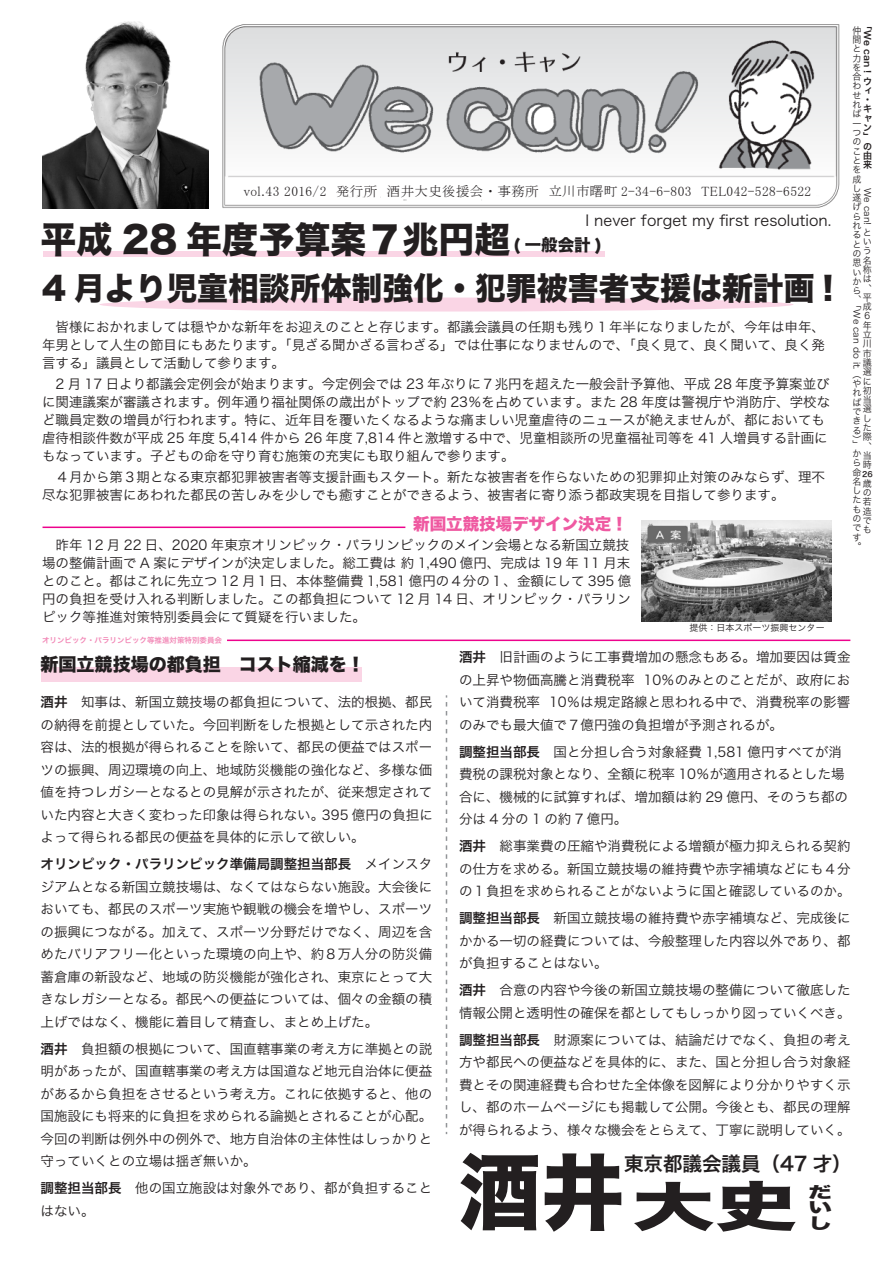
<style>
.page{position:relative;width:893px;height:1263px;background:#fff}
.page>*{position:absolute;margin:0;border:0;box-sizing:border-box;transform-origin:0 0}
.t1{font:82.5px "Hira Kaku Std N W8";color:#231f20}
.t2{font:36px "Hira Kaku Std N W8";color:#231f20}
.t3{font:31.5px "Hira Kaku Std N W8";color:#231f20}
.t4{font:19.5px "Hira Kaku Pro N W6";color:#231f20}
.t5{font:18px "Hira Kaku Std N W8";color:#231f20}
.t6{font:16.5px "Hira Kaku Std N W8";color:#ef59a1}
.t7{font:15.6px/15.6px "Hira Kaku Std N W8";color:#231f20;text-align:justify;scale:1.54 1}
.t8{font:15px "Hira Kaku Pro N W3";color:#231f20}
.t9{font:13.5px/22.5px "Hira Kaku Pro N W3";color:#231f20;text-align:justify}
.t10{font:13.5px "MS P Mincho";letter-spacing:.025em;color:#231f20}
.t11{font:9.3px/9.3px "Hira Kaku Pro N W3";color:#231f20}
.t12{font:9.3px/9.3px "Hira Kaku Pro N W6";color:#231f20}
.t13{font:9px "Hira Kaku Pro N W3";color:#231f20}
.t14{font:9px "Hira Kaku Pro N W6";color:#231f20}
.t15{font:7.5px "Hira Kaku Pro N W6";color:#f287b6}
.t16{font:7.5px "Hira Kaku Pro N W6";color:#231f20}
.s1{font-size:16.5px}
.s2{font-family:"Hira Kaku Pro N W6"}
.s3{font-size:53.7px}
</style>
<div class="page">
<div style="left:99px;top:298px;width:694px;height:14px;background:#fad5e5;border-radius:50%"></div>
<div style="left:43px;top:252px;width:561px;height:5px;background:#fad5e5"></div>
<img style="left:43px;top:21px;width:165px;height:187px">
<hr style="left:227px;top:639px;width:623px;height:2px;background:#ed028c">
<div style="left:41px;top:667px;width:321px;height:15px;background:#fad5e5"></div>
<img style="left:641px;top:520px;width:191px;height:101px">
<img style="left:222px;top:24px;width:618px;height:184px">
<hr style="left:43px;top:526px;width:362px;height:2px;background:#ed028c">
<svg style="left:446px;top:695px;width:1px;height:439px"></svg>
<p class="t10" style="left:244px;top:184px;width:569px">vol.43 2016/2　発行所　酒井大史後援会・事務所　立川市曙町 2-34-6-803　TEL042-528-6522</p>
<p class="t8" style="left:585px;top:207px;width:247px">I never forget my first resolution.</p>
<p class="t2" style="left:41px;top:220px;width:563px">平成 28 年度予算案７兆円超 <span class="s1">( 一般会計 )</span></p>
<p class="t3" style="left:42px;top:270px;width:793px">4 月より児童相談所体制強化・犯罪被害者支援は新計画 !</p>
<p class="t9" style="left:42px;top:317px;width:784px;line-height:18px">　皆様におかれましては穏やかな新年をお迎えのことと存じます。都議会議員の任期も残り１年半になりましたが、今年は申年、年男として人生の節目にもあたります。「見ざる聞かざる言わざる」では仕事になりませんので、「良く見て、良く聞いて、良く発言する」議員として活動して参ります。</p>
<p class="t9" style="left:42px;top:374px;width:790px;line-height:18px;text-align:left">　2 月 17 日より都議会定例会が始まります。今定例会では 23 年ぶりに７兆円を超えた一般会計予算他、平成 28 年度予算案並びに関連議案が審議されます。例年通り福祉関係の歳出がトップで約 23％を占めています。また 28 年度は警視庁や消防庁、学校など職員定数の増員が行われます。特に、近年目を覆いたくなるような痛ましい児童虐待のニュースが絶えませんが、都においても虐待相談件数が平成 25 年度 5,414 件から 26 年度 7,814 件と激増する中で、児童相談所の児童福祉司等を 41 人増員する計画にもなっています。子どもの命を守り育む施策の充実にも取り組んで参ります。</p>
<p class="t9" style="left:42px;top:467px;width:784px;line-height:18px">　４月から第３期となる東京都犯罪被害者等支援計画もスタート。新たな被害者を作らないための犯罪抑止対策のみならず、理不尽な犯罪被害にあわれた都民の苦しみを少しでも癒すことができるよう、被害者に寄り添う都政実現を目指して参ります。</p>
<p class="t6" style="left:413px;top:514px;width:216px">新国立競技場デザイン決定！</p>
<p class="t9" style="left:42px;top:535px;width:591px;line-height:18px;text-align:left">　昨年 12 月 22 日、2020 年東京オリンピック・パラリンピックのメイン会場となる新国立競技場の整備計画で A 案にデザインが決定しました。総工費は 約 1,490 億円、完成は 19 年 11 月末とのこと。都はこれに先立つ 12 月１日、本体整備費 1,581 億円の４分の１、金額にして 395 億円の負担を受け入れる判断しました。この都負担について 12 月 14 日、オリンピック・パラリンピック等推進対策特別委員会にて質疑を行いました。</p>
<p class="t15" style="left:42px;top:633px;width:181px">オリンピック・パラリンピック等推進対策特別委員会</p>
<p class="t13" style="left:690px;top:619px;width:136px">提供：日本スポーツ振興センター</p>
<p class="t11" style="left:852px;top:25px;width:10px">仲間と力を合わせれば一つのことを成し遂げられるとの思いから、</p>
<p class="t11" style="left:852px;top:299px;width:10px">「</p>
<p class="t13" style="left:865px;top:309px;width:62px;rotate:90deg">We can do it.</p>
<p class="t11" style="left:853px;top:369px;width:10px">（やればできる）</p>
<p class="t11" style="left:853px;top:439px;width:10px">」から命名したものです。</p>
<p class="t12" style="left:863px;top:21px;width:10px">「</p>
<p class="t14" style="left:876px;top:30px;width:45px;rotate:90deg">We can !</p>
<p class="t12" style="left:863px;top:76px;width:10px">ウィ・キャン」の由来</p>
<p class="t13" style="left:875px;top:188px;width:39px;rotate:90deg">We can!</p>
<p class="t11" style="left:863px;top:227px;width:12px">という名称は、平成<br>６年立川市議選に初当選した際、当時　歳の若造でも　</p>
<p class="t16" style="left:862px;top:467px;width:12px">26</p>
<p class="t5" style="left:41px;top:654px;width:325px">新国立競技場の都負担　コスト縮減を！</p>
<p class="t9" style="left:41px;top:690px;width:394px"><span class="s2">酒井</span>　知事は、新国立競技場の都負担について、法的根拠、都民の納得を前提としていた。今回判断をした根拠として示された内容は、法的根拠が得られることを除いて、都民の便益ではスポーツの振興、周辺環境の向上、地域防災機能の強化など、多様な価値を持つレガシーとなるとの見解が示されたが、従来想定されていた内容と大きく変わった印象は得られない。395 億円の負担によって得られる都民の便益を具体的に示して欲しい。</p>
<p class="t9" style="left:41px;top:852px;width:393px"><span class="s2">オリンピック・パラリンピック準備局調整担当部長</span>　メインスタジアムとなる新国立競技場は、なくてはならない施設。大会後においても、都民のスポーツ実施や観戦の機会を増やし、スポーツの振興につながる。加えて、スポーツ分野だけでなく、周辺を含めたバリアフリー化といった環境の向上や、約８万人分の防災備蓄倉庫の新設など、地域の防災機能が強化され、東京にとって大きなレガシーとなる。都民への便益については、個々の金額の積上げではなく、機能に着目して精査し、まとめ上げた。</p>
<p class="t9" style="left:41px;top:1036px;width:393px"><span class="s2">酒井</span>　負担額の根拠について、国直轄事業の考え方に準拠との説明があったが、国直轄事業の考え方は国道など地元自治体に便益があるから負担をさせるという考え方。これに依拠すると、他の国施設にも将来的に負担を求められる論拠とされることが心配。今回の判断は例外中の例外で、地方自治体の主体性はしっかりと守っていくとの立場は揺ぎ無いか。</p>
<p class="t9" style="left:41px;top:1176px;width:393px"><span class="s2">調整担当部長</span>　他の国立施設は対象外であり、都が負担することはない。</p>
<p class="t9" style="left:459px;top:645px;width:393px"><span class="s2">酒井</span>　旧計画のように工事費増加の懸念もある。増加要因は賃金の上昇や物価高騰と消費税率 10％のみとのことだが、政府において消費税率 10％は規定路線と思われる中で、消費税率の影響のみでも最大値で７億円強の負担増が予測されるが。</p>
<p class="t9" style="left:459px;top:739px;width:390px;text-align:left"><span class="s2">調整担当部長</span>　国と分担し合う対象経費 1,581 億円すべてが消費税の課税対象となり、全額に税率 10％が適用されるとした場合に、機械的に試算すれば、増加額は約 29 億円、そのうち都の分は4分の1の約7億円。</p>
<p class="t9" style="left:459px;top:834px;width:393px"><span class="s2">酒井</span>　総事業費の圧縮や消費税による増額が極力抑えられる契約の仕方を求める。新国立競技場の維持費や赤字補填などにも４分の１負担を求められることがないように国と確認しているのか。</p>
<p class="t9" style="left:459px;top:906px;width:393px"><span class="s2">調整担当部長</span>　新国立競技場の維持費や赤字補填など、完成後にかかる一切の経費については、今般整理した内容以外であり、都が負担することはない。</p>
<p class="t9" style="left:459px;top:978px;width:393px"><span class="s2">酒井</span>　合意の内容や今後の新国立競技場の整備について徹底した情報公開と透明性の確保を都としてもしっかり図っていくべき。</p>
<p class="t9" style="left:459px;top:1027px;width:393px"><span class="s2">調整担当部長</span>　財源案については、結論だけでなく、負担の考え方や都民への便益などを具体的に、また、国と分担し合う対象経費とその関連経費も合わせた全体像を図解により分かりやすく示し、都のホームページにも掲載して公開。今後とも、都民の理解が得られるよう、様々な機会をとらえて、丁寧に説明していく。</p>
<p class="t1" style="left:459px;top:1147px;width:340px">酒井<span class="s3">大史</span></p>
<p class="t4" style="left:624px;top:1146px;width:229px">東京都議会議員（47 才）</p>
<p class="t7" style="left:808px;top:1184px;width:17px">だいし</p>
</div>
